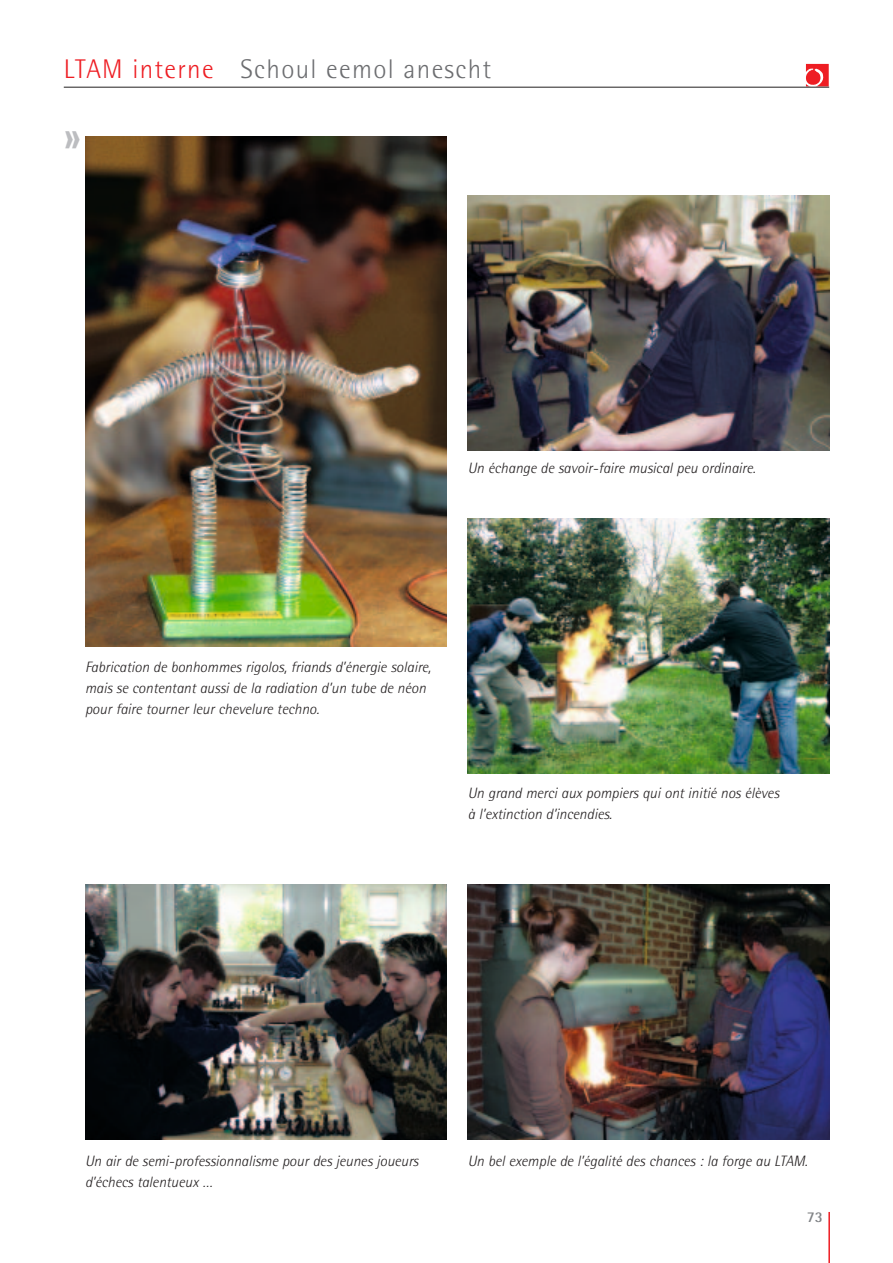
<style>
.page{position:relative;width:893px;height:1263px;background:#fff}
.page>*{position:absolute;margin:0;border:0;box-sizing:border-box;transform-origin:0 0}
.t1{font:700 45px "Rotis Semi Sans";color:#bcbdc0}
.t2{font:300 27px "Rotis Semi Sans";letter-spacing:.05em;color:#6c6d70}
.t3{font:italic 300 15px/21px "Rotis Semi Sans";color:#231f20}
.t4{font:700 15px "Rotis Semi Sans";color:#808285}
.s1{color:#ee1d23}
</style>
<div class="page">
<svg style="left:806px;top:64px;width:23px;height:23px"></svg>
<hr style="left:64px;top:87px;width:765px;height:1px;background:#231f20">
<hr style="left:828px;top:1212px;width:2px;height:51px;background:#ee1d23">
<img style="left:85px;top:136px;width:361px;height:510px">
<img style="left:468px;top:884px;width:361px;height:256px">
<img style="left:468px;top:196px;width:361px;height:255px">
<img style="left:85px;top:884px;width:361px;height:256px">
<img style="left:468px;top:519px;width:361px;height:255px">
<h2 class="t2" style="left:64px;top:60px;width:429px"><span class="s1">LTAM interne</span> Schoul eemol anescht</h2>
<h1 class="t1" style="left:64px;top:120px;width:19px">»</h1>
<p class="t3" style="left:468px;top:458px;width:289px">Un échange de savoir-faire musical peu ordinaire.</p>
<p class="t3" style="left:85px;top:658px;width:347px">Fabrication de bonhommes rigolos, friands d’énergie solaire, mais se contentant aussi de la radiation d’un tube de néon pour faire tourner leur chevelure techno.</p>
<p class="t3" style="left:468px;top:784px;width:313px">Un grand merci aux pompiers qui ont initié nos élèves à l’extinction d’incendies.</p>
<p class="t3" style="left:85px;top:1151px;width:335px">Un air de semi-professionnalisme pour des jeunes joueurs d’échecs talentueux …</p>
<p class="t3" style="left:468px;top:1151px;width:341px">Un bel exemple de l’égalité des chances : la forge au LTAM.</p>
<p class="t4" style="left:807px;top:1212px;width:18px">73</p>
</div>
